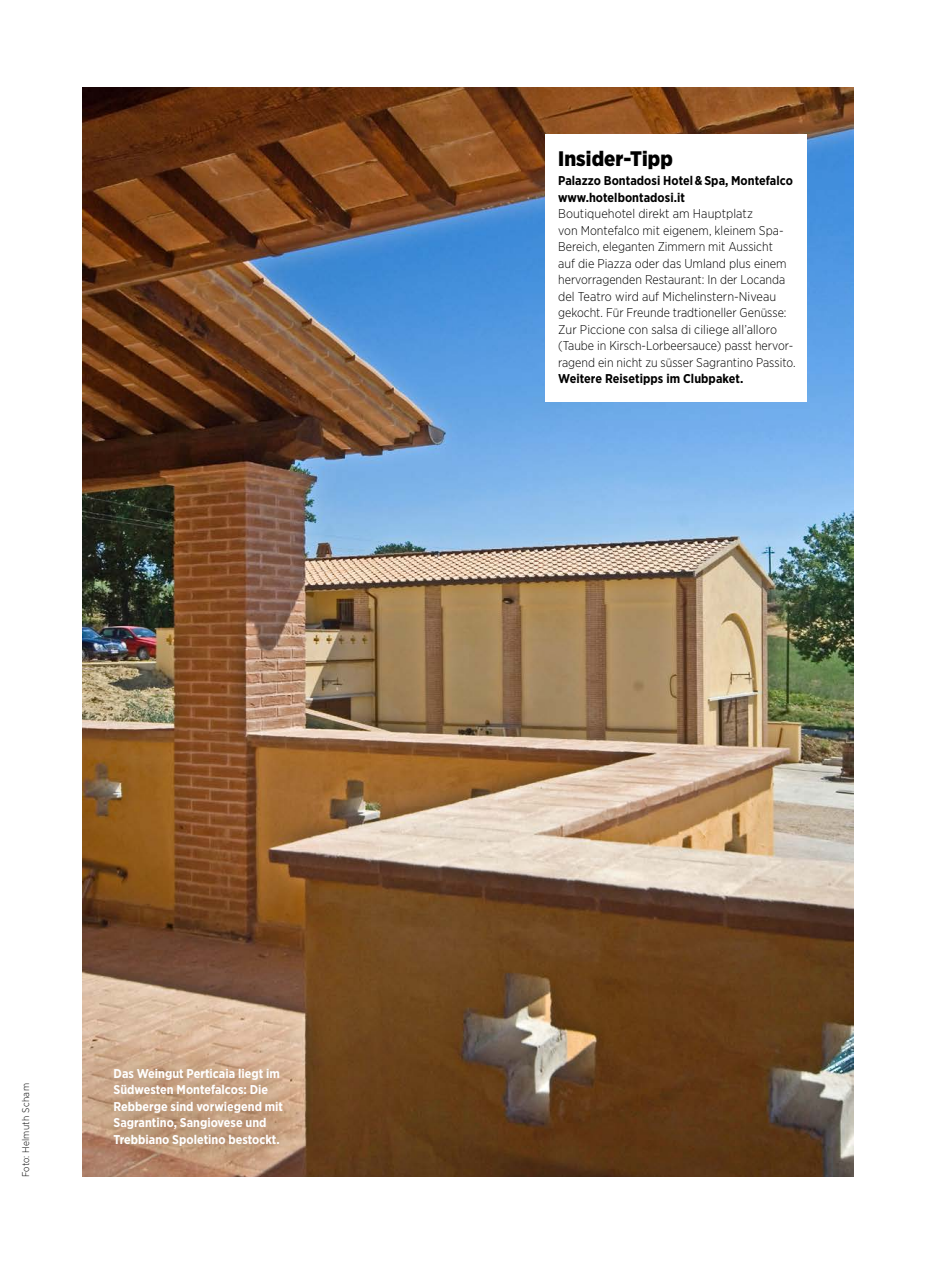
<style>
.page{position:relative;width:936px;height:1263px;background:#fff}
.page>*{position:absolute;margin:0;border:0;box-sizing:border-box;transform-origin:0 0}
.t1{font:900 21px "Gotham Narrow";letter-spacing:.005em;color:#000}
.t2{font:300 12.75px/16.5px "Gotham Narrow";color:#000}
.t3{font:700 12.75px/16.5px "Gotham Narrow";color:#fff}
.t4{font:700 12.75px/16.5px "Gotham Narrow";letter-spacing:.005em;color:#000}
.t5{font:300 9.75px "Gotham Narrow";letter-spacing:.035em;color:#000}
</style>
<div class="page">
<img style="left:83px;top:88px;width:770px;height:1089px">
<div style="left:545px;top:134px;width:262px;height:267px;background:#fff"></div>
<div style="left:96px;top:1051px;width:204px;height:112px;background:#454d50;opacity:.3"></div>
<p class="t5" style="left:20px;top:1177px;width:95px;rotate:-90deg">Foto: Helmuth Scham</p>
<p class="t3" style="left:114px;top:1065px;width:171px">Das Weingut Perticaia liegt im<br>Südwesten Montefalcos: Die<br>Rebberge sind vorwiegend mit<br>Sagrantino, Sangiovese und<br>Trebbiano Spoletino bestockt.</p>
<h1 class="t1" style="left:558px;top:145px;width:116px">Insider-Tipp</h1>
<p class="t4" style="left:558px;top:172px;width:236px">Palazzo Bontadosi Hotel &amp; Spa, Montefalco www.hotelbontadosi.it</p>
<p class="t2" style="left:558px;top:205px;width:239px">Boutiquehotel direkt am Hauptplatz<br>von Montefalco mit eigenem, kleinem Spa-Bereich, eleganten Zimmern mit Aussicht<br>auf die Piazza oder das Umland plus einem hervorragenden Restaurant: In der Locanda del Teatro wird auf Michelinstern-Niveau gekocht. Für Freunde tradtioneller Genüsse:<br>Zur Piccione con salsa di ciliege all’alloro (Taube in Kirsch-Lorbeersauce) passt hervor&shy;ragend ein nicht zu süsser Sagrantino Passito.</p>
<p class="t4" style="left:558px;top:370px;width:187px">Weitere Reisetipps im Clubpaket.</p>
</div>
